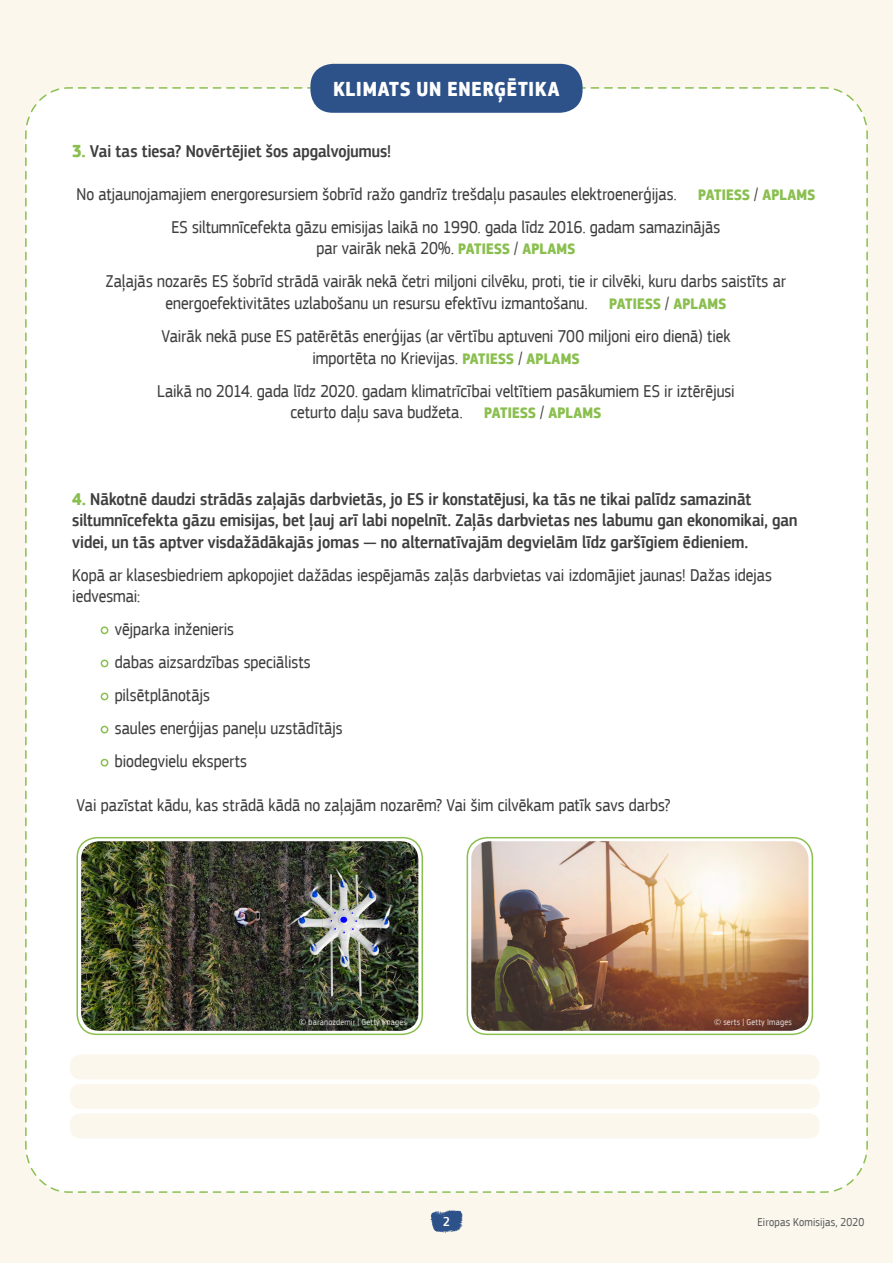
<style>
.page{position:relative;width:893px;height:1263px;background:#fcf7ed}
.page>*{position:absolute;margin:0;border:0;box-sizing:border-box;transform-origin:0 0}
.t1{font:700 21px "EC Square Sans Cond Pro";letter-spacing:.04em;color:#fff}
.t2{font:18px/33px "EC Square Sans Cond Pro";letter-spacing:.005em;color:#3f3f40;text-align:center}
.t3{font:500 18px/21.6px "EC Square Sans Cond Pro";letter-spacing:.005em;color:#3f3f40}
.t4{font:500 13.5px "EC Square Sans Cond Pro";color:#fff}
.t5{font:12px "EC Square Sans Cond Pro";letter-spacing:.015em;color:#5d5f5f}
.t6{font:9px "EC Square Sans Cond Pro";letter-spacing:.025em;color:#fff}
.s1{font-weight:700;color:#8abf4f}
.s2{font-weight:700;font-size:15.75px;color:#8abf4f}
</style>
<div class="page">
<div style="left:25px;top:87px;width:843px;height:1106px;background:#fff"></div>
<div style="left:70px;top:1054px;width:749px;height:25px;background:#fcf7ed;border-radius:10px"></div>
<div style="left:70px;top:1113px;width:749px;height:25px;background:#fcf7ed;border-radius:10px"></div>
<div style="left:70px;top:1084px;width:749px;height:25px;background:#fcf7ed;border-radius:10px"></div>
<div style="left:101px;top:627px;width:7px;height:6px;background:#fff;border-radius:50%"></div>
<div style="left:101px;top:626px;width:7px;height:8px;border:2px solid #8abf4f;border-radius:50%"></div>
<div style="left:101px;top:693px;width:7px;height:7px;background:#fff;border-radius:50%"></div>
<div style="left:101px;top:693px;width:7px;height:7px;border:2px solid #8abf4f;border-radius:50%"></div>
<div style="left:101px;top:759px;width:7px;height:7px;background:#fff;border-radius:50%"></div>
<div style="left:101px;top:759px;width:7px;height:7px;border:2px solid #8abf4f;border-radius:50%"></div>
<div style="left:101px;top:660px;width:7px;height:6px;background:#fff;border-radius:50%"></div>
<div style="left:101px;top:659px;width:7px;height:8px;border:2px solid #8abf4f;border-radius:50%"></div>
<div style="left:101px;top:726px;width:7px;height:7px;background:#fff;border-radius:50%"></div>
<div style="left:101px;top:726px;width:7px;height:7px;border:2px solid #8abf4f;border-radius:50%"></div>
<img style="left:81px;top:841px;width:337px;height:190px">
<img style="left:471px;top:841px;width:337px;height:190px">
<svg style="left:430px;top:1210px;width:33px;height:23px"></svg>
<div style="left:467px;top:837px;width:346px;height:198px;border:2px solid #8abf4f;border-radius:20px"></div>
<div style="left:76px;top:837px;width:347px;height:198px;border:2px solid #8abf4f;border-radius:20px"></div>
<div style="left:310px;top:64px;width:273px;height:49px;background:#2c5289;border-radius:22px"></div>
<p class="t1" style="left:333px;top:76px;width:228px">KLIMATS UN ENERĢĒTIKA</p>
<p class="t3" style="left:72px;top:140px;width:320px"><span class="s1">3.</span> Vai tas tiesa? Novērtējiet šos apgalvojumus!</p>
<p class="t2" style="left:76px;top:178px;width:740px">No atjaunojamajiem energoresursiem šobrīd ražo gandrīz trešdaļu pasaules elektroenerģijas. <span class="s2">PATIESS</span> / <span class="s2">APLAMS<br></span>ES siltumnīcefekta gāzu emisijas laikā no 1990. gada līdz 2016. gadam samazinājās</p>
<p class="t2" style="left:106px;top:232px;width:681px">par vairāk nekā 20%. <span class="s2">PATIESS</span> / <span class="s2">APLAMS<br></span>Zaļajās nozarēs ES šobrīd strādā vairāk nekā četri miljoni cilvēku, proti, tie ir cilvēki, kuru darbs saistīts ar</p>
<p class="t2" style="left:161px;top:287px;width:570px;text-align:left">energoefektivitātes uzlabošanu un resursu efektīvu izmantošanu. <span class="s2">PATIESS</span> / <span class="s2">APLAMS<br></span>Vairāk nekā puse ES patērētās enerģijas (ar vērtību aptuveni 700 miljoni eiro dienā) tiek</p>
<p class="t2" style="left:157px;top:341px;width:579px">importēta no Krievijas. <span class="s2">PATIESS</span> / <span class="s2">APLAMS<br></span>Laikā no 2014. gada līdz 2020. gadam klimatrīcībai veltītiem pasākumiem ES ir iztērējusi</p>
<p class="t2" style="left:290px;top:396px;width:312px">ceturto daļu sava budžeta. <span class="s2">PATIESS</span> / <span class="s2">APLAMS</span></p>
<p class="t3" style="left:72px;top:488px;width:727px"><span class="s1">4.</span> Nākotnē daudzi strādās zaļajās darbvietās, jo ES ir konstatējusi, ka tās ne tikai palīdz samazināt siltumnīcefekta gāzu emisijas, bet ļauj arī labi nopelnīt. Zaļās darbvietas nes labumu gan ekonomikai, gan videi, un tās aptver visdažādākajās jomas — no alternatīvajām degvielām līdz garšīgiem ēdieniem.</p>
<p class="t2" style="left:72px;top:564px;width:701px;line-height:21.6px;text-align:left">Kopā ar klasesbiedriem apkopojiet dažādas iespējamās zaļās darbvietas vai izdomājiet jaunas! Dažas idejas iedvesmai:</p>
<p class="t2" style="left:102px;top:613px;width:133px">• vējparka inženieris</p>
<p class="t2" style="left:102px;top:646px;width:210px">• dabas aizsardzības speciālists</p>
<p class="t2" style="left:102px;top:679px;width:109px">• pilsētplānotājs</p>
<p class="t2" style="left:102px;top:712px;width:242px">• saules enerģijas paneļu uzstādītājs</p>
<p class="t2" style="left:102px;top:745px;width:147px">• biodegvielu eksperts</p>
<p class="t2" style="left:77px;top:788px;width:595px">Vai pazīstat kādu, kas strādā kādā no zaļajām nozarēm? Vai šim cilvēkam patīk savs darbs?</p>
<p class="t6" style="left:299px;top:1017px;width:109px">© baranozdemir | Getty Images</p>
<p class="t6" style="left:714px;top:1017px;width:79px">© serts | Getty Images</p>
<p class="t4" style="left:443px;top:1213px;width:8px">2</p>
<p class="t5" style="left:757px;top:1215px;width:108px">Eiropas Komisijas, 2020</p>
</div>
